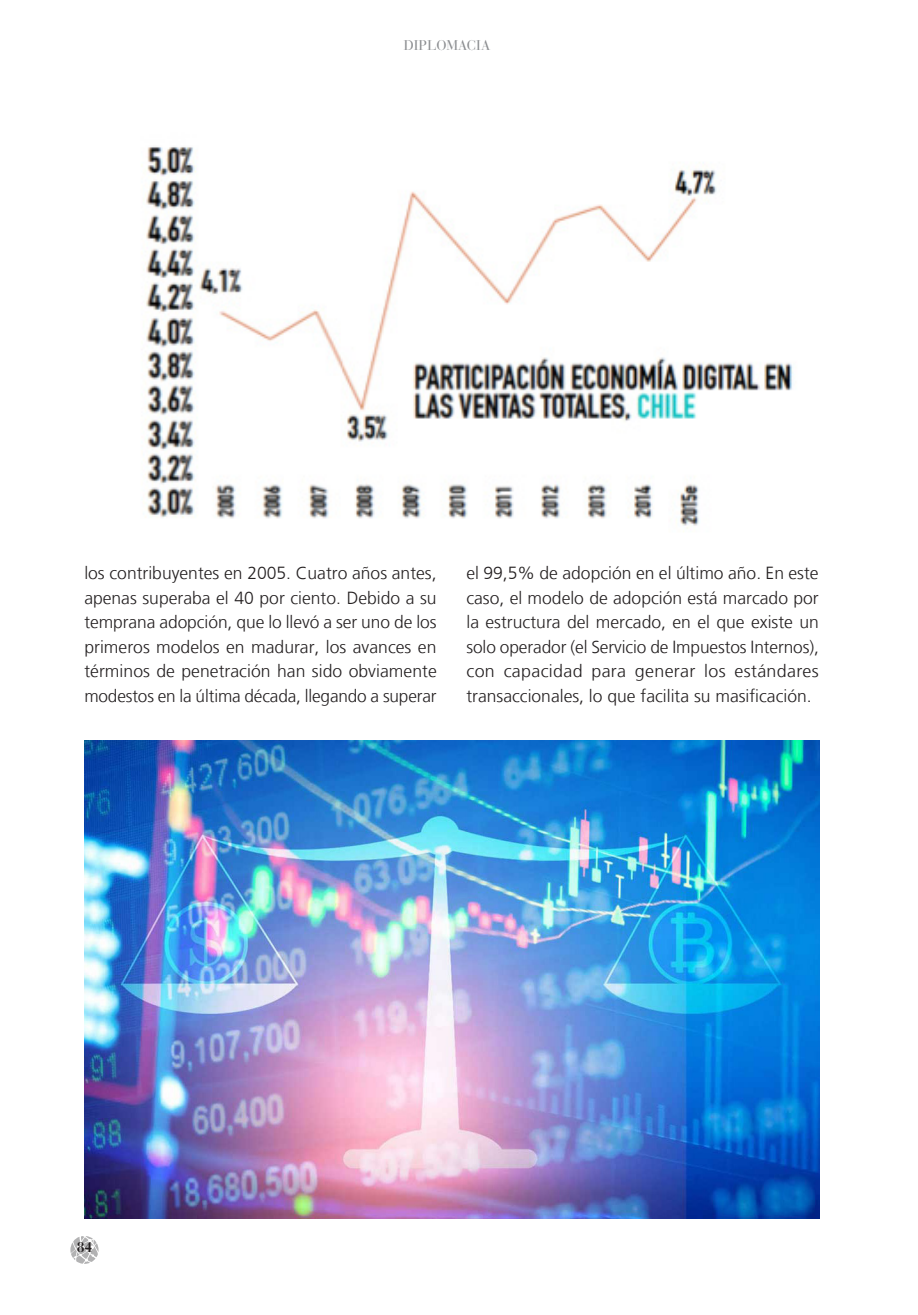
<style>
.page{position:relative;width:918px;height:1315px;background:#fff}
.page>*{position:absolute;margin:0;border:0;box-sizing:border-box;transform-origin:0 0}
.BODY_TEXT{font:300 17.5px/24.5px "Frutiger LT";color:#231f20;text-align:justify}
.t1{font:14px "Bauer Bodoni Std";color:#8b8d90}
.t2{font:700 14px "Bauer Bodoni Std";color:#231f20}
</style>
<div class="page">
<svg style="left:70px;top:1236px;width:29px;height:28px"></svg>
<img style="left:145px;top:146px;width:648px;height:386px">
<img style="left:84px;top:740px;width:735px;height:479px">
<p class="t1" style="left:404px;top:37px;width:88px">DIPLOMACIA</p>
<p class="BODY_TEXT" style="left:84px;top:561px;width:354px">los contribuyentes en 2005. Cuatro años antes, apenas superaba el 40 por ciento. Debido a su temprana adopción, que lo llevó a ser uno de los primeros modelos en madurar, los avances en términos de penetración han sido obviamente modestos en la última década, llegando a superar</p>
<p class="BODY_TEXT" style="left:466px;top:561px;width:354px">el 99,5% de adopción en el último año. En este caso, el modelo de adopción está marcado por la estructura del mercado, en el que existe un solo operador (el Servicio de Impuestos Internos), con capacidad para generar los estándares transaccionales, lo que facilita su masificación.</p>
<p class="t2" style="left:77px;top:1239px;width:17px">84</p>
</div>
